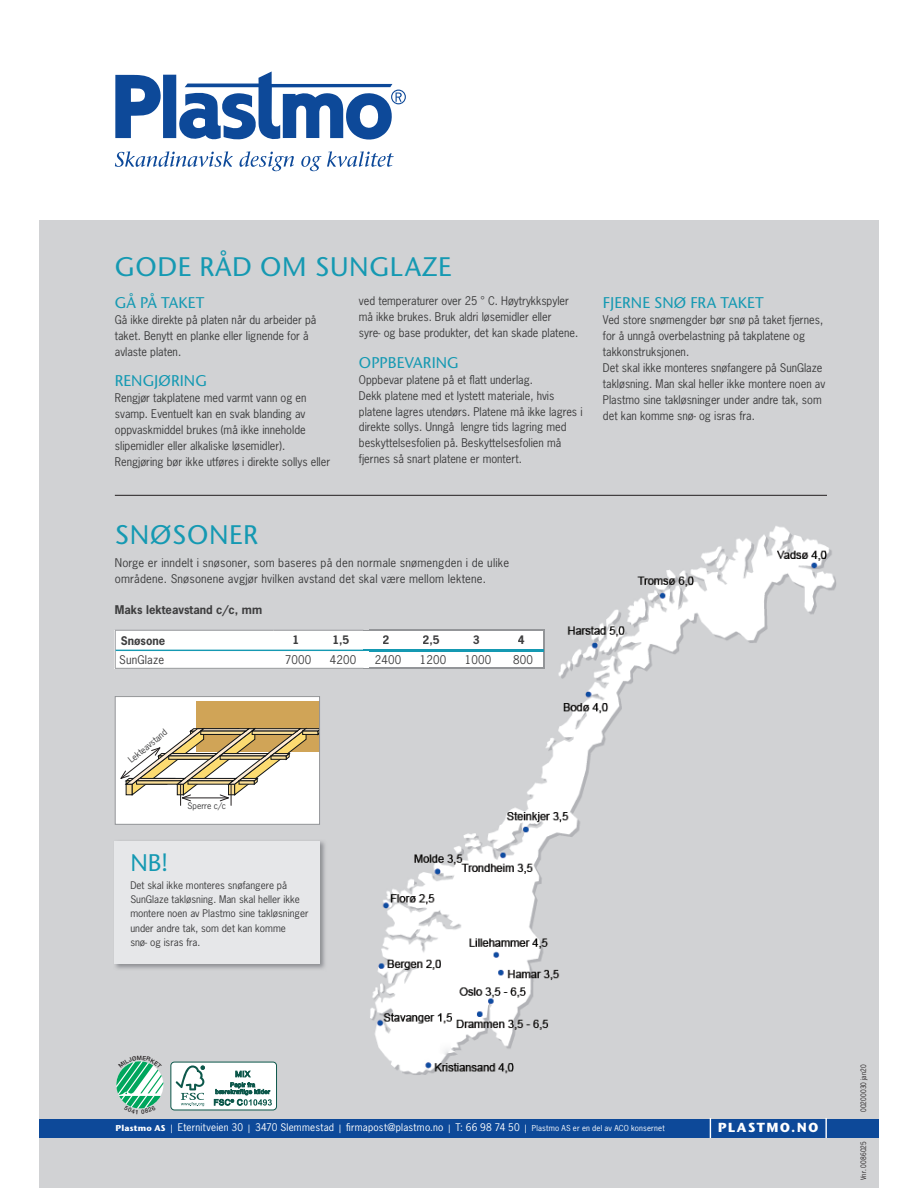
<style>
.page{position:relative;width:918px;height:1188px;background:#fff}
.page>*{position:absolute;margin:0;border:0;box-sizing:border-box;transform-origin:0 0}
.t1{font:500 26.85px "Stone Sans ITC Std";letter-spacing:.025em;color:#1599b2}
.t2{font:500 24px "Stone Sans ITC Std";color:#1599b2}
.t3{font:500 15.45px "Stone Sans ITC Std";letter-spacing:.005em;color:#1599b2}
.t4{font:700 13.05px "Stone Sans ITC Std";letter-spacing:.1em;color:#fff}
.t5{font:11.25px/15.9px "News Gothic Std";color:#3e3e3f}
.t6{font:700 11.25px "News Gothic Std";color:#3e3e3f}
.t7{font:700 10.95px "News Gothic Std";color:#3e3e3f}
.t8{font:9.9px/14.1px "News Gothic Std";color:#3e3e3f}
.t9{font:9.9px "News Gothic Std";letter-spacing:.025em;color:#fff}
.t10{font:8.4px "News Gothic Std";color:#3e3e3f}
.t11{font:7.05px "News Gothic Std";letter-spacing:.02em;color:#231f20;scale:.9 1}
.s1{font-family:"Stone Sans ITC Std";font-weight:700;font-size:8.4px}
.s2{font-size:8.4px}
.s3{font-size:7.8px}
</style>
<div class="page">
<div style="left:39px;top:220px;width:840px;height:968px;background:#d1d2d4"></div>
<hr style="left:115px;top:630px;width:158px;height:1px;background:#939598">
<hr style="left:273px;top:630px;width:91px;height:1px;background:#939598">
<hr style="left:364px;top:630px;width:180px;height:1px;background:#939598">
<hr style="left:115px;top:668px;width:249px;height:1px;background:#939598">
<hr style="left:364px;top:668px;width:180px;height:1px;background:#939598">
<div style="left:115px;top:697px;width:205px;height:127px;background:#fff"></div>
<div style="left:196px;top:701px;width:124px;height:50px;background:#d0a457"></div>
<svg style="left:120px;top:728px;width:198px;height:77px"></svg>
<div style="left:115px;top:696px;width:205px;height:129px;border:1px solid #939598"></div>
<img style="left:370px;top:526px;width:466px;height:549px">
<img style="left:370px;top:630px;width:174px;height:1px">
<img style="left:370px;top:668px;width:174px;height:1px">
<svg style="left:115px;top:631px;width:429px;height:37px;background:#eff6f8"></svg>
<img style="left:375px;top:655px;width:26px;height:9px">
<img style="left:421px;top:655px;width:25px;height:9px">
<img style="left:466px;top:655px;width:25px;height:9px">
<img style="left:514px;top:655px;width:18px;height:9px">
<img style="left:370px;top:558px;width:139px;height:12px">
<img style="left:370px;top:574px;width:115px;height:12px">
<img style="left:114px;top:841px;width:211px;height:128px">
<div style="left:115px;top:841px;width:205px;height:123px;background:#e6e7e9"></div>
<div style="left:39px;top:1119px;width:840px;height:18px;background:#0d4999"></div>
<svg style="left:710px;top:1119px;width:1px;height:18px"></svg>
<svg style="left:825px;top:1119px;width:2px;height:18px"></svg>
<div style="left:171px;top:1062px;width:106px;height:48px;background:#fff;border-radius:4px"></div>
<div style="left:171px;top:1062px;width:106px;height:48px;border:1px solid #0d584b;border-radius:4px"></div>
<svg style="left:176px;top:1065px;width:29px;height:41px"></svg>
<svg style="left:214px;top:1070px;width:58px;height:36px"></svg>
<div style="left:163px;top:75px;width:13px;height:63px;background:#0d4999"></div>
<svg style="left:115px;top:75px;width:46px;height:63px"></svg>
<svg style="left:179px;top:71px;width:227px;height:69px"></svg>
<svg style="left:115px;top:151px;width:118px;height:16px"></svg>
<svg style="left:240px;top:151px;width:54px;height:20px"></svg>
<svg style="left:301px;top:151px;width:93px;height:20px"></svg>
<hr style="left:115px;top:495px;width:712px;height:1px;background:#231f20">
<svg style="left:116px;top:1061px;width:47px;height:48px"></svg>
<h1 class="t1" style="left:115px;top:251px;width:338px">GODE RÅD OM SUNGLAZE</h1>
<h3 class="t3" style="left:115px;top:294px;width:91px">GÅ PÅ TAKET</h3>
<p class="t5" style="left:115px;top:313px;width:203px">Gå ikke direkte på platen når du arbeider på taket. Benytt en planke eller lignende for å avlaste platen.</p>
<h3 class="t3" style="left:115px;top:372px;width:93px">RENGJØRING</h3>
<p class="t5" style="left:115px;top:391px;width:217px">Rengjør takplatene med varmt vann og en svamp. Eventuelt kan en svak blanding av oppvaskmiddel brukes (må ikke inneholde slipemidler eller alkaliske løsemidler).<br>Rengjøring bør ikke utføres i direkte sollys eller</p>
<p class="t5" style="left:359px;top:294px;width:221px">ved temperaturer over 25 ° C. Høytrykkspyler må ikke brukes. Bruk aldri løsemidler eller<br>syre- og base produkter, det kan skade platene.</p>
<h3 class="t3" style="left:359px;top:353px;width:101px">OPPBEVARING</h3>
<p class="t5" style="left:359px;top:372px;width:225px">Oppbevar platene på et flatt underlag.<br>Dekk platene med et lystett materiale, hvis platene lagres utendørs. Platene må ikke lagres i direkte sollys. Unngå lengre tids lagring med beskyttelsesfolien på. Beskyttelsesfolien må fjernes så snart platene er montert.</p>
<h3 class="t3" style="left:603px;top:294px;width:162px">FJERNE SNØ FRA TAKET</h3>
<p class="t5" style="left:603px;top:313px;width:224px">Ved store snømengder bør snø på taket fjernes, for å unngå overbelastning på takplatene og takkonstruksjonen.<br>Det skal ikke monteres snøfangere på SunGlaze takløsning. Man skal heller ikke montere noen av Plastmo sine takløsninger under andre tak, som det kan komme snø- og isras fra.</p>
<h1 class="t1" style="left:115px;top:519px;width:145px">SNØSONER</h1>
<p class="t5" style="left:115px;top:556px;width:396px">Norge er inndelt i snøsoner, som baseres på den normale snømengden i de ulike områdene. Snøsonene avgjør hvilken avstand det skal være mellom lektene.</p>
<p class="t6" style="left:115px;top:604px;width:149px">Maks lekteavstand c/c, mm</p>
<p class="t6" style="left:121px;top:634px;width:46px">Snøsone</p>
<p class="t7" style="left:293px;top:634px;width:8px">1</p>
<p class="t7" style="left:332px;top:634px;width:19px">1,5</p>
<p class="t5" style="left:119px;top:653px;width:47px">SunGlaze</p>
<p class="t5" style="left:285px;top:653px;width:28px">7000</p>
<p class="t5" style="left:330px;top:653px;width:28px">4200</p>
<p class="t7" style="left:383px;top:634px;width:8px">2</p>
<p class="t7" style="left:422px;top:634px;width:19px">2,5</p>
<p class="t7" style="left:473px;top:634px;width:8px">3</p>
<p class="t7" style="left:518px;top:634px;width:8px">4</p>
<p class="t5" style="left:375px;top:653px;width:28px">2400</p>
<p class="t5" style="left:420px;top:653px;width:28px">1200</p>
<p class="t5" style="left:465px;top:653px;width:28px">1000</p>
<p class="t5" style="left:513px;top:653px;width:21px">800</p>
<p class="t10" style="left:128px;top:759px;width:49px;rotate:-40deg">Lekteavstand</p>
<p class="t10" style="left:188px;top:803px;width:40px">Sperre c/c</p>
<h2 class="t2" style="left:130px;top:849px;width:40px">NB!</h2>
<p class="t8" style="left:130px;top:879px;width:180px">Det skal ikke monteres snøfangere på SunGlaze takløsning. Man skal heller ikke montere noen av Plastmo sine takløsninger under andre tak, som det kan komme<br>snø- og isras fra.</p>
<p class="t9" style="left:116px;top:1123px;width:551px"><span class="s1">Plastmo AS</span> <span class="s2">|</span> Eternitveien 30 <span class="s2">|</span> 3470 Slemmestad <span class="s2">|</span> firmapost@plastmo.no <span class="s2">|</span> T: 66 98 74 50 <span class="s2">|</span> <span class="s3">Plastmo AS er en del av ACO konsernet</span></p>
<p class="t4" style="left:718px;top:1120px;width:102px">PLASTMO.NO</p>
<p class="t11" style="left:861px;top:1112px;width:54px;rotate:-90deg">00200030 jan20</p>
<p class="t11" style="left:861px;top:1180px;width:44px;rotate:-90deg">Vnr. 0086025</p>
</div>
